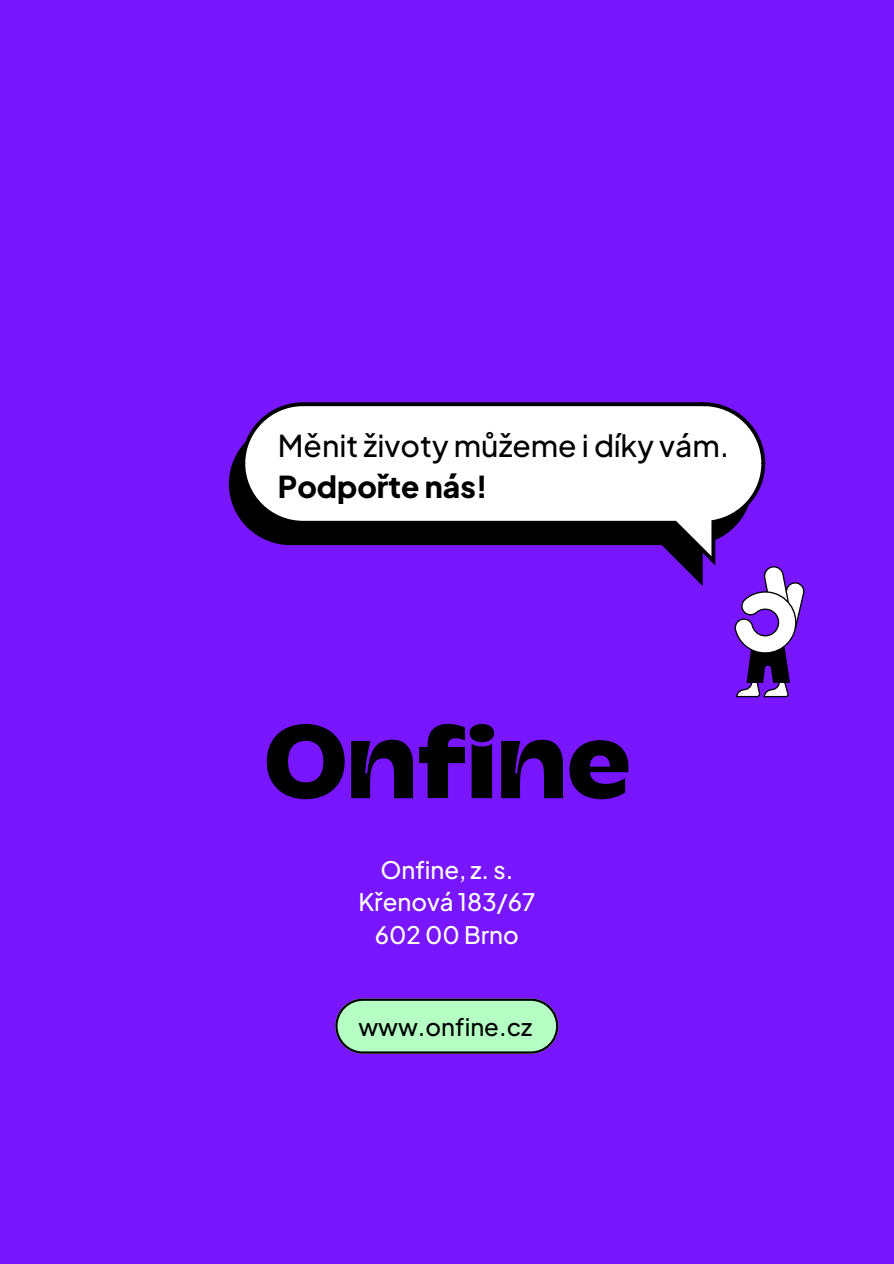
<style>
.page{position:relative;width:894px;height:1264px;background:#fff}
.page>*{position:absolute;margin:0;border:0;box-sizing:border-box;transform-origin:0 0}
.t1{font:500 30px "Plus Jakarta Sans";color:#000}
.t2{font:800 30px "Plus Jakarta Sans";color:#000}
.t3{font:500 24px/32.7px "Plus Jakarta Sans";color:#fff;text-align:center}
.t4{font:500 24px "Plus Jakarta Sans";color:#000}
</style>
<div class="page">
<div style="left:0;top:0;width:893px;height:1263px;background:#7817ff"></div>
<svg style="left:267px;top:724px;width:77px;height:75px"></svg>
<svg style="left:419px;top:724px;width:46px;height:74px"></svg>
<div style="left:469px;top:724px;width:25px;height:18px;background:#000;border-radius:50%"></div>
<svg style="left:471px;top:744px;width:21px;height:54px"></svg>
<svg style="left:501px;top:739px;width:62px;height:59px"></svg>
<svg style="left:351px;top:739px;width:62px;height:59px"></svg>
<svg style="left:569px;top:740px;width:60px;height:59px"></svg>
<svg style="left:335px;top:998px;width:223px;height:55px;background:#a2ddb7"></svg>
<svg style="left:228px;top:450px;width:488px;height:135px"></svg>
<svg style="left:734px;top:566px;width:70px;height:131px"></svg>
<svg style="left:239px;top:402px;width:527px;height:163px"></svg>
<p class="t1" style="left:278px;top:425px;width:452px">Měnit životy můžeme i díky vám.</p>
<p class="t2" style="left:278px;top:467px;width:211px">Podpořte nás!</p>
<p class="t3" style="left:358px;top:852px;width:178px">Onfine, z. s.<br>Křenová 183/67<br>602 00 Brno</p>
<p class="t4" style="left:358px;top:1010px;width:175px">www.onfine.cz</p>
</div>
